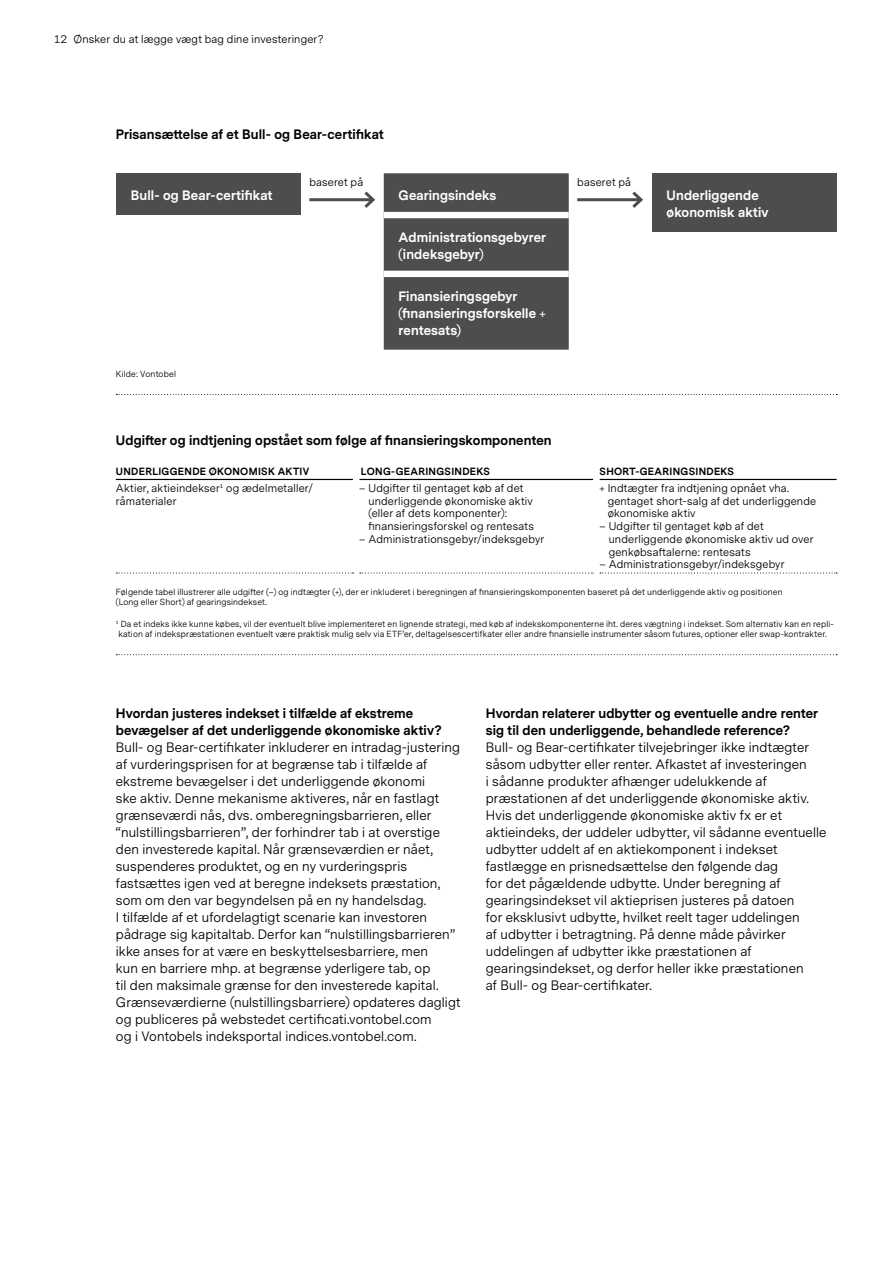
<style>
.page{position:relative;width:893px;height:1263px;background:#fff}
.page>*{position:absolute;margin:0;border:0;box-sizing:border-box;transform-origin:0 0}
.t1{font:12.75px/17px "Vontobel Sans";letter-spacing:.01em;color:#000}
.t2{font:700 12.75px/17px "Vontobel Sans";letter-spacing:.01em;color:#000}
.t3{font:700 12.75px/17px "Vontobel Sans";letter-spacing:.01em;color:#fff}
.t4{font:10.5px/12.8px "Vontobel Sans";letter-spacing:.02em;color:#000}
.t5{font:700 9.75px "Vontobel Sans";letter-spacing:.035em;color:#000}
.t6{font:8.25px/10.6px "Vontobel Sans";letter-spacing:.02em;color:#000}
</style>
<div class="page">
<hr style="left:359px;top:479px;width:234px;height:1px;background:#000">
<svg style="left:360px;top:573px;width:234px;height:1px"></svg>
<hr style="left:116px;top:479px;width:237px;height:1px;background:#000">
<svg style="left:116px;top:573px;width:237px;height:1px"></svg>
<hr style="left:600px;top:479px;width:237px;height:1px;background:#000">
<svg style="left:600px;top:573px;width:237px;height:1px"></svg>
<div style="left:116px;top:173px;width:185px;height:42px;background:#4d4d4f"></div>
<div style="left:384px;top:173px;width:185px;height:177px;background:#4d4d4f"></div>
<div style="left:384px;top:212px;width:185px;height:6px;background:#fff"></div>
<div style="left:384px;top:271px;width:185px;height:6px;background:#fff"></div>
<div style="left:652px;top:173px;width:185px;height:59px;background:#4d4d4f"></div>
<hr style="left:309px;top:198px;width:64px;height:3px;background:#4d4d4f">
<svg style="left:361px;top:191px;width:15px;height:17px"></svg>
<hr style="left:577px;top:198px;width:64px;height:3px;background:#4d4d4f">
<svg style="left:629px;top:191px;width:14px;height:17px"></svg>
<svg style="left:116px;top:394px;width:721px;height:1px"></svg>
<svg style="left:116px;top:654px;width:721px;height:1px"></svg>
<p class="t4" style="left:54px;top:33px;width:271px">12 Ønsker du at lægge vægt bag dine investeringer?</p>
<p class="t2" style="left:116px;top:126px;width:269px">Prisansættelse af et Bull- og Bear-certifikat</p>
<p class="t4" style="left:309px;top:176px;width:55px">baseret på</p>
<p class="t4" style="left:577px;top:176px;width:55px">baseret på</p>
<p class="t3" style="left:131px;top:187px;width:143px">Bull- og Bear-certifikat</p>
<p class="t3" style="left:399px;top:187px;width:99px">Gearingsindeks</p>
<p class="t3" style="left:399px;top:229px;width:149px">Administrationsgebyrer (indeksgebyr)</p>
<p class="t3" style="left:399px;top:288px;width:149px">Finansieringsgebyr (finansieringsforskelle + rentesats)</p>
<p class="t6" style="left:116px;top:369px;width:62px">Kilde: Vontobel</p>
<p class="t2" style="left:116px;top:433px;width:437px">Udgifter og indtjening opstået som følge af finansieringskomponenten</p>
<p class="t3" style="left:666px;top:187px;width:104px">Underliggende økonomisk aktiv</p>
<p class="t5" style="left:116px;top:464px;width:195px">UNDERLIGGENDE ØKONOMISK AKTIV</p>
<p class="t5" style="left:361px;top:464px;width:130px">LONG-GEARINGSINDEKS</p>
<p class="t5" style="left:600px;top:464px;width:136px">SHORT-GEARINGSINDEKS</p>
<p class="t4" style="left:116px;top:482px;width:199px">Aktier, aktieindekser1 og ædelmetaller/ råmaterialer</p>
<p class="t4" style="left:368px;top:482px;width:167px;text-indent:-9px">– Udgifter til gentaget køb af det underliggende økonomiske aktiv (eller af dets komponenter): finansieringsforskel og rentesats</p>
<p class="t4" style="left:359px;top:533px;width:186px">– Administrationsgebyr/indeksgebyr</p>
<p class="t4" style="left:608px;top:482px;width:210px;text-indent:-8px">+ Indtægter fra indtjening opnået vha. gentaget short-salg af det underliggende økonomiske aktiv</p>
<p class="t4" style="left:609px;top:520px;width:206px;text-indent:-9px">– Udgifter til gentaget køb af det underliggende økonomiske aktiv ud over genkøbsaftalerne: rentesats</p>
<p class="t4" style="left:600px;top:558px;width:186px">– Administrationsgebyr/indeksgebyr</p>
<p class="t6" style="left:116px;top:587px;width:668px">Følgende tabel illustrerer alle udgifter (–) og indtægter (+), der er inkluderet i beregningen af finansieringskomponenten baseret på det underliggende aktiv og positionen (Long eller Short) af gearingsindekset.</p>
<p class="t6" style="left:116px;top:618px;width:719px;text-align:center">1 Da et indeks ikke kunne købes, vil der eventuelt blive implementeret en lignende strategi, med køb af indekskomponenterne iht. deres vægtning i indekset. Som alternativ kan en repli&shy;kation af indekspræstationen eventuelt være praktisk mulig selv via ETF’er, deltagelsescertifkater eller andre finansielle instrumenter såsom futures, optioner eller swap-kontrakter.</p>
<p class="t2" style="left:116px;top:705px;width:327px">Hvordan justeres indekset i tilfælde af ekstreme bevægelser af det underliggende økonomiske aktiv?</p>
<p class="t1" style="left:116px;top:739px;width:346px">Bull- og Bear-certifikater inkluderer en intradag-justering af vurderingsprisen for at begrænse tab i tilfælde af ekstreme bevægelser i det underliggende økonomi<br>ske aktiv. Denne mekanisme aktiveres, når en fastlagt grænseværdi nås, dvs. omberegningsbarrieren, eller “nulstillingsbarrieren”, der forhindrer tab i at overstige den investerede kapital. Når grænseværdien er nået, suspenderes produktet, og en ny vurderingspris fastsættes igen ved at beregne indeksets præstation, som om den var begyndelsen på en ny handelsdag.<br>I tilfælde af et ufordelagtigt scenarie kan investoren pådrage sig kapitaltab. Derfor kan “nulstillingsbarrieren” ikke anses for at være en beskyttelsesbarriere, men<br>kun en barriere mhp. at begrænse yderligere tab, op<br>til den maksimale grænse for den investerede kapital.<br>Grænseværdierne (nulstillingsbarriere) opdateres dagligt og publiceres på webstedet certificati.vontobel.com<br>og i Vontobels indeksportal indices.vontobel.com.</p>
<p class="t2" style="left:486px;top:705px;width:334px">Hvordan relaterer udbytter og eventuelle andre renter sig til den underliggende, behandlede reference?</p>
<p class="t1" style="left:486px;top:739px;width:342px">Bull- og Bear-certifikater tilvejebringer ikke indtægter såsom udbytter eller renter. Afkastet af investeringen<br>i sådanne produkter afhænger udelukkende af præstationen af det underliggende økonomiske aktiv.<br>Hvis det underliggende økonomiske aktiv fx er et aktieindeks, der uddeler udbytter, vil sådanne eventuelle udbytter uddelt af en aktiekomponent i indekset fastlægge en prisnedsættelse den følgende dag<br>for det pågældende udbytte. Under beregning af gearingsindekset vil aktieprisen justeres på datoen<br>for eksklusivt udbytte, hvilket reelt tager uddelingen<br>af udbytter i betragtning. På denne måde påvirker uddelingen af udbytter ikke præstationen af gearingsindekset, og derfor heller ikke præstationen<br>af Bull- og Bear-certifikater.</p>
</div>
